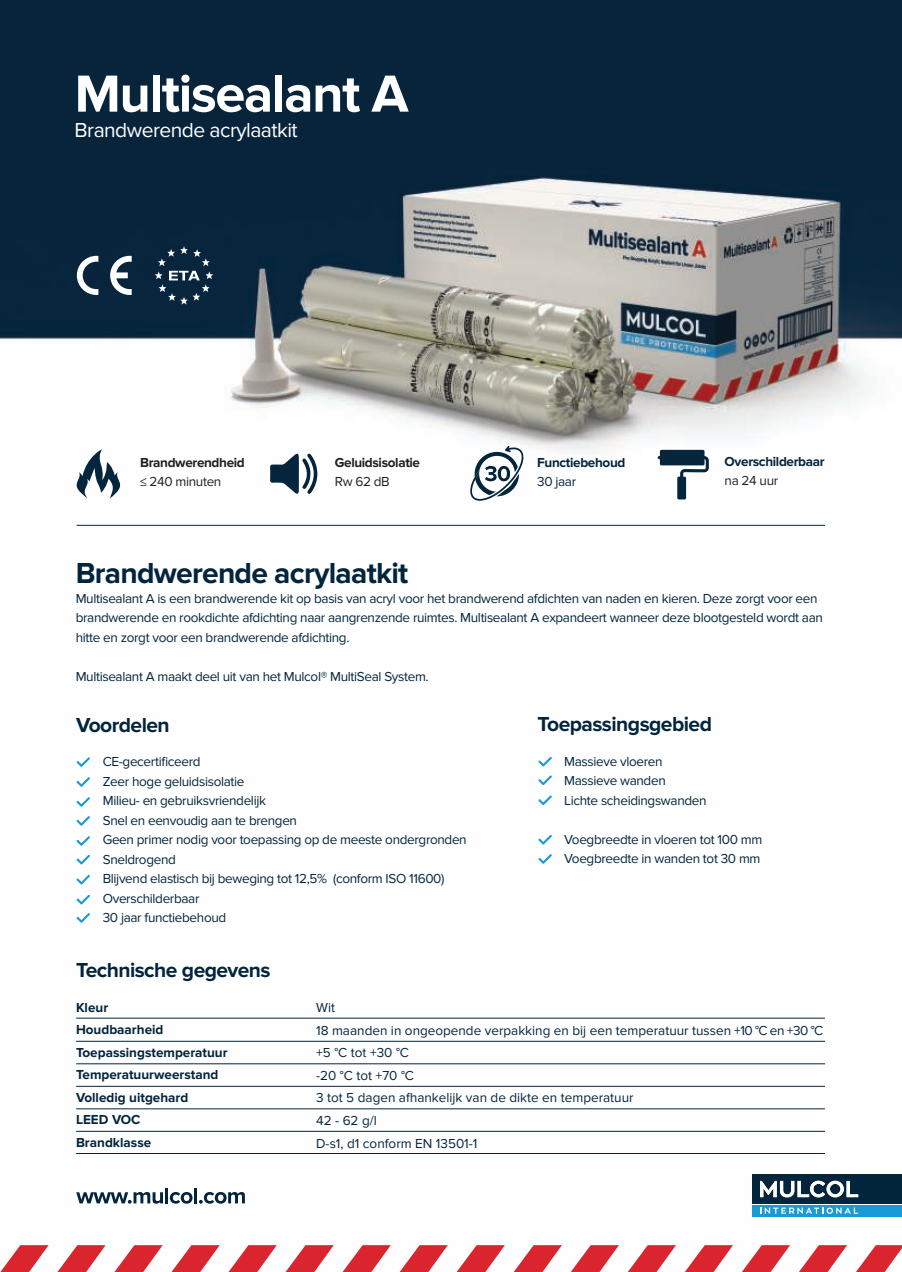
<style>
.page{position:relative;width:902px;height:1272px;background:#fff}
.page>*{position:absolute;margin:0;border:0;box-sizing:border-box;transform-origin:0 0}
.t1{font:700 54px "Proxima Nova";letter-spacing:-.025em;color:#fff}
.t2{font:700 30px "Proxima Nova";letter-spacing:-.025em;color:#03253c}
.t3{font:700 21px "Proxima Nova";letter-spacing:-.025em;color:#03253c}
.t4{font:21px "Proxima Nova";letter-spacing:-.025em;color:#fff}
.t5{font:13.5px/19.5px "Proxima Nova";letter-spacing:-.025em;color:#03253c}
.t6{font:13.5px/22.5px "Proxima Nova";color:#03253c}
.t7{font:700 13.5px/22.5px "Proxima Nova";color:#03253c}
.t8{font:700 13.5px "Proxima Nova";letter-spacing:-.025em;color:#231f20}
.t9{font:13.5px "Proxima Nova";letter-spacing:-.025em;color:#231f20}
.t10{font:700 13.5px "Proxima Nova";letter-spacing:-.025em;color:#04253c}
.t11{font:700 13.5px "Proxima Nova";letter-spacing:-.025em;color:#03253c}
</style>
<div class="page">
<img style="left:0;top:0;width:901px;height:1217px">
<svg style="left:77px;top:449px;width:43px;height:49px"></svg>
<svg style="left:270px;top:453px;width:47px;height:41px"></svg>
<svg style="left:469px;top:446px;width:55px;height:54px"></svg>
<svg style="left:657px;top:450px;width:51px;height:49px"></svg>
<hr style="left:77px;top:525px;width:748px;height:1px;background:#03253c">
<hr style="left:76px;top:1017px;width:749px;height:1px;background:#03253c">
<hr style="left:76px;top:1041px;width:749px;height:1px;background:#03253c">
<hr style="left:76px;top:1063px;width:749px;height:1px;background:#03253c">
<hr style="left:76px;top:1086px;width:749px;height:1px;background:#03253c">
<hr style="left:76px;top:1108px;width:749px;height:1px;background:#03253c">
<hr style="left:76px;top:1131px;width:749px;height:1px;background:#03253c">
<hr style="left:76px;top:1153px;width:749px;height:1px;background:#03253c">
<svg style="left:538px;top:756px;width:14px;height:10px"></svg>
<svg style="left:538px;top:775px;width:14px;height:10px"></svg>
<svg style="left:538px;top:795px;width:14px;height:10px"></svg>
<svg style="left:538px;top:834px;width:14px;height:10px"></svg>
<svg style="left:538px;top:854px;width:14px;height:9px"></svg>
<svg style="left:76px;top:757px;width:14px;height:9px"></svg>
<svg style="left:76px;top:777px;width:14px;height:9px"></svg>
<svg style="left:76px;top:797px;width:14px;height:9px"></svg>
<svg style="left:76px;top:816px;width:14px;height:9px"></svg>
<svg style="left:76px;top:836px;width:14px;height:9px"></svg>
<svg style="left:76px;top:854px;width:14px;height:10px"></svg>
<svg style="left:76px;top:874px;width:14px;height:10px"></svg>
<svg style="left:76px;top:894px;width:14px;height:10px"></svg>
<svg style="left:76px;top:913px;width:14px;height:9px"></svg>
<svg style="left:856px;top:1245px;width:45px;height:26px"></svg>
<svg style="left:799px;top:1245px;width:48px;height:26px"></svg>
<svg style="left:742px;top:1245px;width:48px;height:26px"></svg>
<svg style="left:685px;top:1245px;width:48px;height:26px"></svg>
<svg style="left:628px;top:1245px;width:48px;height:26px"></svg>
<svg style="left:571px;top:1245px;width:48px;height:26px"></svg>
<svg style="left:514px;top:1245px;width:48px;height:26px"></svg>
<svg style="left:457px;top:1245px;width:48px;height:26px"></svg>
<svg style="left:400px;top:1245px;width:48px;height:26px"></svg>
<svg style="left:343px;top:1245px;width:48px;height:26px"></svg>
<svg style="left:286px;top:1245px;width:48px;height:26px"></svg>
<svg style="left:229px;top:1245px;width:48px;height:26px"></svg>
<svg style="left:172px;top:1245px;width:48px;height:26px"></svg>
<svg style="left:115px;top:1245px;width:48px;height:26px"></svg>
<svg style="left:58px;top:1245px;width:48px;height:26px"></svg>
<svg style="left:1px;top:1245px;width:48px;height:26px"></svg>
<svg style="left:76px;top:1191px;width:87px;height:12px"></svg>
<hr style="left:165px;top:1187px;width:3px;height:16px;background:#03253c">
<svg style="left:170px;top:1191px;width:22px;height:12px"></svg>
<hr style="left:194px;top:1187px;width:3px;height:16px;background:#03253c">
<svg style="left:199px;top:1191px;width:46px;height:12px"></svg>
<svg style="left:77px;top:256px;width:55px;height:39px"></svg>
<svg style="left:155px;top:246px;width:58px;height:58px;background:#254054"></svg>
<div style="left:752px;top:1174px;width:149px;height:29px;background:#03253c"></div>
<div style="left:752px;top:1204px;width:149px;height:12px;background:#1999d6"></div>
<svg style="left:760px;top:1180px;width:98px;height:17px"></svg>
<svg style="left:760px;top:1207px;width:98px;height:6px"></svg>
<h1 class="t1" style="left:75px;top:71px;width:335px">Multisealant A</h1>
<h3 class="t4" style="left:75px;top:120px;width:225px">Brandwerende acrylaatkit</h3>
<p class="t8" style="left:140px;top:457px;width:106px">Brandwerendheid</p>
<p class="t9" style="left:140px;top:474px;width:83px">≤ 240 minuten</p>
<p class="t8" style="left:335px;top:457px;width:87px">Geluidsisolatie</p>
<p class="t9" style="left:335px;top:474px;width:56px">Rw 62 dB</p>
<p class="t11" style="left:537px;top:457px;width:90px">Functiebehoud</p>
<p class="t5" style="left:537px;top:472px;width:40px">30 jaar</p>
<p class="t10" style="left:724px;top:455px;width:102px">Overschilderbaar</p>
<p class="t9" style="left:724px;top:473px;width:55px">na 24 uur</p>
<h2 class="t2" style="left:76px;top:560px;width:334px">Brandwerende acrylaatkit</h2>
<p class="t5" style="left:76px;top:588px;width:748px">Multisealant A is een brandwerende kit op basis van acryl voor het brandwerend afdichten van naden en kieren. Deze zorgt voor een brandwerende en rookdichte afdichting naar aangrenzende ruimtes. Multisealant A expandeert wanneer deze blootgesteld wordt aan hitte en zorgt voor een brandwerende afdichting.</p>
<p class="t5" style="left:76px;top:666px;width:354px">Multisealant A maakt deel uit van het Mulcol® MultiSeal System.</p>
<h3 class="t3" style="left:76px;top:715px;width:95px">Voordelen</h3>
<p class="t5" style="left:103px;top:752px;width:365px">CE-gecertificeerd<br>Zeer hoge geluidsisolatie<br>Milieu- en gebruiksvriendelijk<br>Snel en eenvoudig aan te brengen<br>Geen primer nodig voor toepassing op de meeste ondergronden<br>Sneldrogend<br>Blijvend elastisch bij beweging tot 12,5% (conform ISO 11600)<br>Overschilderbaar<br>30 jaar functiebehoud</p>
<h3 class="t3" style="left:537px;top:715px;width:176px">Toepassingsgebied</h3>
<p class="t5" style="left:564px;top:752px;width:144px">Massieve vloeren<br>Massieve wanden<br>Lichte scheidingswanden</p>
<p class="t5" style="left:564px;top:829px;width:200px">Voegbreedte in vloeren tot 100 mm<br>Voegbreedte in wanden tot 30 mm</p>
<h3 class="t3" style="left:76px;top:960px;width:196px">Technische gegevens</h3>
<p class="t7" style="left:76px;top:996px;width:153px">Kleur<br>Houdbaarheid<br>Toepassingstemperatuur<br>Temperatuurweerstand<br>Volledig uitgehard<br>LEED VOC<br>Brandklasse</p>
<p class="t6" style="left:316px;top:996px;width:508px">Wit<br>18 maanden in ongeopende verpakking en bij een temperatuur tussen +10 °C en +30 °C +5 °C tot +30 °C<br>-20 °C tot +70 °C<br>3 tot 5 dagen afhankelijk van de dikte en temperatuur<br>42 - 62 g/l<br>D-s1, d1 conform EN 13501-1</p>
</div>
